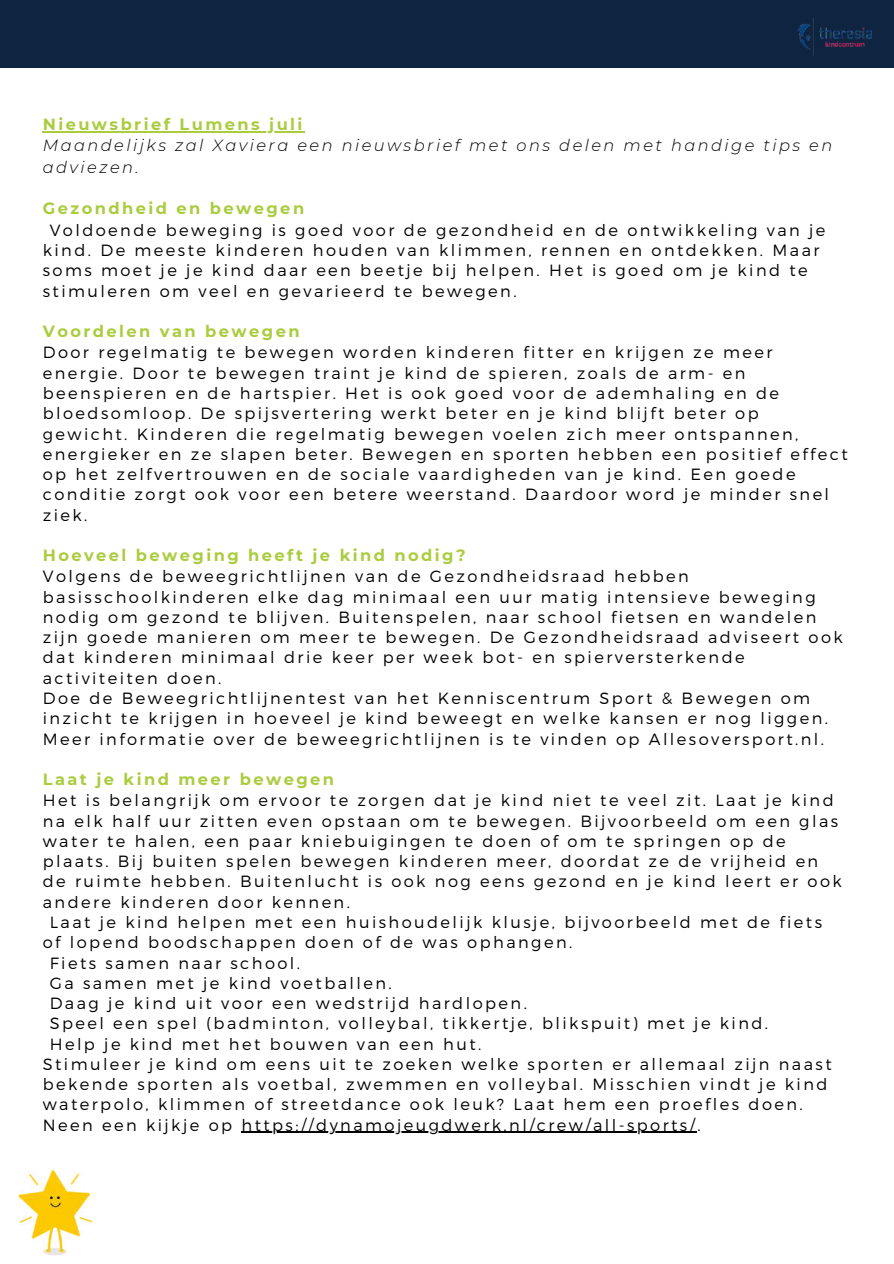
<style>
.page{position:relative;width:894px;height:1264px;background:#fff}
.page>*{position:absolute;margin:0;border:0;box-sizing:border-box;transform-origin:0 0}
.t1{font:300 16.2px/20.2px "Montserrat";letter-spacing:.15em;color:#000}
.t2{font:700 16.2px "Montserrat";letter-spacing:.15em;color:#aacc3e}
.t3{font:italic 300 16.2px/21.3px "Montserrat";letter-spacing:.15em;color:#000}
</style>
<div class="page">
<div style="left:0;top:0;width:893px;height:67px;background:#0f2440"></div>
<img style="left:797px;top:18px;width:74px;height:38px">
<hr style="left:43px;top:131px;width:262px;height:1px;background:#aacc3e">
<hr style="left:241px;top:1131px;width:456px;height:1px;background:#000">
<img style="left:18px;top:1169px;width:75px;height:86px">
<p class="t2" style="left:43px;top:114px;width:261px">Nieuwsbrief Lumens juli</p>
<p class="t3" style="left:43px;top:135px;width:790px">Maandelijks zal Xaviera een nieuwsbrief met ons delen met handige tips en adviezen.</p>
<p class="t2" style="left:43px;top:199px;width:263px">Gezondheid en bewegen</p>
<p class="t1" style="left:43px;top:219px;width:784px;text-indent:7px">Voldoende beweging is goed voor de gezondheid en de ontwikkeling van je kind. De meeste kinderen houden van klimmen, rennen en ontdekken. Maar soms moet je je kind daar een beetje bij helpen. Het is goed om je kind te stimuleren om veel en gevarieerd te bewegen.</p>
<p class="t2" style="left:43px;top:321px;width:258px">Voordelen van bewegen</p>
<p class="t1" style="left:43px;top:342px;width:806px">Door regelmatig te bewegen worden kinderen fitter en krijgen ze meer energie. Door te bewegen traint je kind de spieren, zoals de arm- en beenspieren en de hartspier. Het is ook goed voor de ademhaling en de bloedsomloop. De spijsvertering werkt beter en je kind blijft beter op<br>gewicht. Kinderen die regelmatig bewegen voelen zich meer ontspannen, energieker en ze slapen beter. Bewegen en sporten hebben een positief effect op het zelfvertrouwen en de sociale vaardigheden van je kind. Een goede conditie zorgt ook voor een betere weerstand. Daardoor word je minder snel ziek.</p>
<p class="t2" style="left:43px;top:545px;width:424px">Hoeveel beweging heeft je kind nodig?</p>
<p class="t1" style="left:43px;top:565px;width:801px">Volgens de beweegrichtlijnen van de Gezondheidsraad hebben basisschoolkinderen elke dag minimaal een uur matig intensieve beweging nodig om gezond te blijven. Buitenspelen, naar school fietsen en wandelen zijn goede manieren om meer te bewegen. De Gezondheidsraad adviseert ook dat kinderen minimaal drie keer per week bot- en spierversterkende activiteiten doen.<br>Doe de Beweegrichtlijnentest van het Kenniscentrum Sport &amp; Bewegen om inzicht te krijgen in hoeveel je kind beweegt en welke kansen er nog liggen.<br>Meer informatie over de beweegrichtlijnen is te vinden op Allesoversport.nl.</p>
<p class="t2" style="left:43px;top:769px;width:293px">Laat je kind meer bewegen</p>
<p class="t1" style="left:43px;top:789px;width:792px">Het is belangrijk om ervoor te zorgen dat je kind niet te veel zit. Laat je kind</p>
<p class="t1" style="left:43px;top:810px;width:796px">na elk half uur zitten even opstaan om te bewegen. Bijvoorbeeld om een glas</p>
<p class="t1" style="left:43px;top:830px;width:744px">water te halen, een paar kniebuigingen te doen of om te springen op de</p>
<p class="t1" style="left:43px;top:850px;width:776px">plaats. Bij buiten spelen bewegen kinderen meer, doordat ze de vrijheid en</p>
<p class="t1" style="left:43px;top:870px;width:800px">de ruimte hebben. Buitenlucht is ook nog eens gezond en je kind leert er ook</p>
<p class="t1" style="left:43px;top:891px;width:308px">andere kinderen door kennen.</p>
<p class="t1" style="left:50px;top:911px;width:773px">Laat je kind helpen met een huishoudelijk klusje, bijvoorbeeld met de fiets</p>
<p class="t1" style="left:43px;top:931px;width:531px">of lopend boodschappen doen of de was ophangen.</p>
<p class="t1" style="left:50px;top:951px;width:252px">Fiets samen naar school.</p>
<p class="t1" style="left:50px;top:972px;width:343px">Ga samen met je kind voetballen.</p>
<p class="t1" style="left:50px;top:992px;width:478px">Daag je kind uit voor een wedstrijd hardlopen.</p>
<p class="t1" style="left:50px;top:1012px;width:719px">Speel een spel (badminton, volleybal, tikkertje, blikspuit) met je kind.</p>
<p class="t1" style="left:50px;top:1032px;width:433px">Help je kind met het bouwen van een hut.</p>
<p class="t1" style="left:43px;top:1053px;width:790px">Stimuleer je kind om eens uit te zoeken welke sporten er allemaal zijn naast</p>
<p class="t1" style="left:43px;top:1073px;width:786px">bekende sporten als voetbal, zwemmen en volleybal. Misschien vindt je kind</p>
<p class="t1" style="left:43px;top:1093px;width:761px">waterpolo, klimmen of streetdance ook leuk? Laat hem een proefles doen.</p>
<p class="t1" style="left:43px;top:1113px;width:659px">Neen een kijkje op https://dynamojeugdwerk.nl/crew/all-sports/.</p>
</div>
